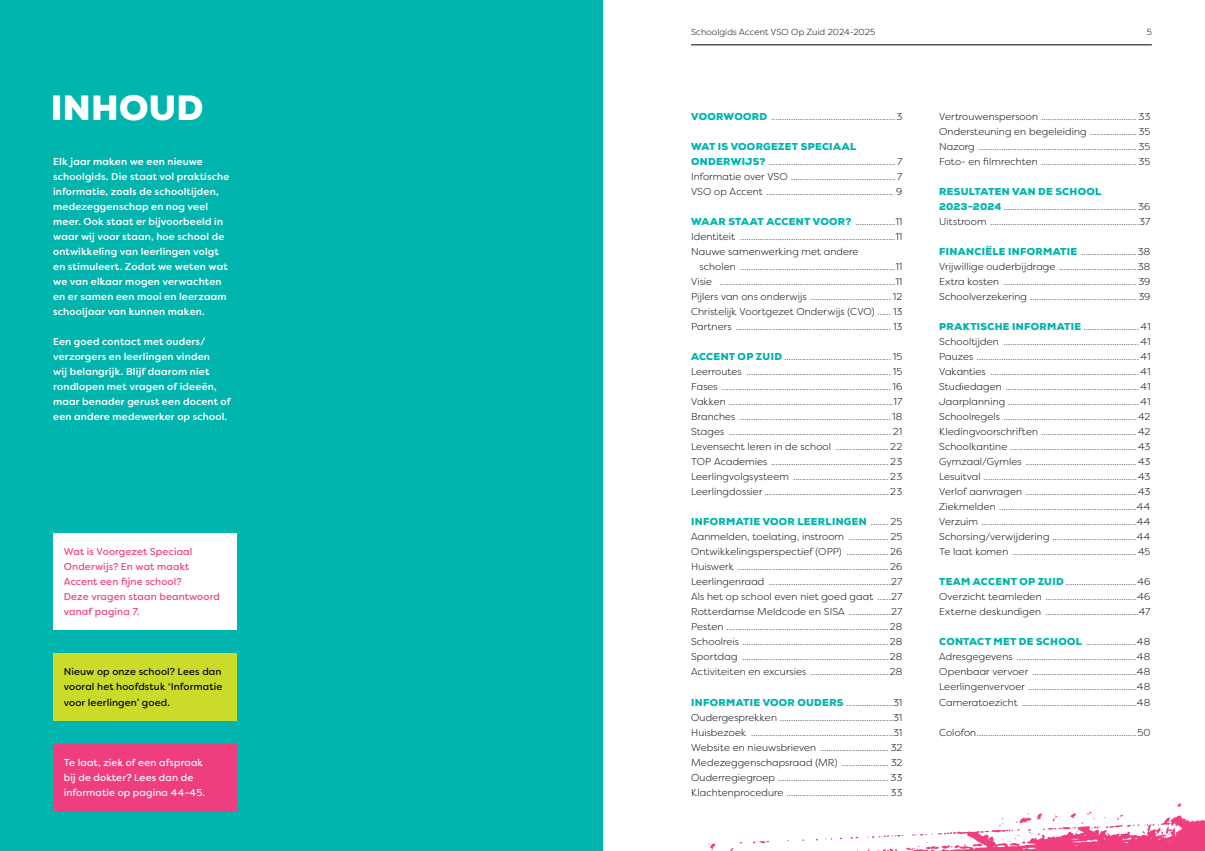
<style>
.page{position:relative;width:1205px;height:851px;background:#fff}
.page>*{position:absolute;margin:0;border:0;box-sizing:border-box;transform-origin:0 0}
.t1{font:900 35px "Nexa";letter-spacing:.01em;color:#fff}
.t2{font:300 10px/15px "Filson Soft";letter-spacing:.01em;color:#000;text-align:justify}
.t3{font:500 10px/15px "Filson Soft";letter-spacing:.015em;color:#fff}
.t4{font:900 10px "Nexa";letter-spacing:.03em;color:#00b5ad}
.t5{font:10px/15px "Filson Soft";letter-spacing:.01em;color:#ee3e80}
.t6{font:10px/15px "Filson Soft";letter-spacing:.01em;color:#000;text-align:justify}
.t7{font:10px/15px "Filson Soft";letter-spacing:.01em;color:#fff}
.t8{font:300 8.75px "Filson Soft";letter-spacing:.01em;color:#000}
.s1{font-family:"Nexa";font-weight:900;color:#00b5ad}
.s2{font-family:"Filson Soft";font-weight:300;color:#000}
</style>
<div class="page">
<hr style="left:691px;top:45px;width:461px;height:1px;background:#000">
<svg style="left:708px;top:803px;width:497px;height:48px"></svg>
<div style="left:0;top:0;width:602px;height:850px;background:#00b5ad"></div>
<div style="left:53px;top:533px;width:184px;height:96px;background:#fff"></div>
<div style="left:53px;top:652px;width:184px;height:68px;background:#cbdb2a"></div>
<div style="left:53px;top:742px;width:184px;height:68px;background:#ee3e80"></div>
<h1 class="t1" style="left:51px;top:85px;width:154px">INHOUD</h1>
<p class="t3" style="left:53px;top:154px;width:178px">Elk jaar maken we een nieuwe schoolgids. Die staat vol praktische informatie, zoals de schooltijden, medezeggenschap en nog veel meer. Ook staat er bijvoorbeeld in waar wij voor staan, hoe school de ontwikkeling van leerlingen volgt en stimuleert. Zodat we weten wat we van elkaar mogen verwachten en er samen een mooi en leerzaam schooljaar van kunnen maken.</p>
<p class="t3" style="left:53px;top:334px;width:179px">Een goed contact met ouders/ verzorgers en leerlingen vinden<br>wij belangrijk. Blijf daarom niet rondlopen met vragen of ideeën, maar benader gerust een docent of een andere medewerker op school.</p>
<p class="t5" style="left:64px;top:544px;width:158px">Wat is Voorgezet Speciaal<br>Onderwijs? En wat maakt<br>Accent een fijne school?<br>Deze vragen staan beantwoord vanaf pagina 7.</p>
<p class="t6" style="left:64px;top:664px;width:160px">Nieuw op onze school? Lees dan vooral het hoofdstuk ‘Informatie voor leerlingen’ goed.</p>
<p class="t7" style="left:64px;top:754px;width:143px">Te laat, ziek of een afspraak bij de dokter? Lees dan de informatie op pagina 44-45.</p>
<p class="t8" style="left:691px;top:27px;width:186px">Schoolgids Accent VSO Op Zuid 2024-2025</p>
<p class="t8" style="left:1146px;top:27px;width:7px">5</p>
<p class="t2" style="left:691px;top:109px;width:213px"><span class="s1">VOORWOORD</span> ........................................................3</p>
<p class="t4" style="left:691px;top:140px;width:167px">WAT IS VOORGEZET SPECIAAL</p>
<p class="t2" style="left:691px;top:154px;width:213px"><span class="s1">ONDERWIJS?</span> ......................................................... 7<br>Informatie over VSO ............................................... 7<br>VSO op Accent ......................................................... 9</p>
<p class="t4" style="left:691px;top:215px;width:213px">WAAR STAAT ACCENT VOOR? <span class="s2">..................11</span></p>
<p class="t2" style="left:691px;top:229px;width:213px">Identiteit ......................................................................11<br>Nauwe samenwerking met andere</p>
<p class="t2" style="left:691px;top:259px;width:213px;text-indent:8px">scholen ......................................................................11<br>Visie ...............................................................................11<br>Pijlers van ons onderwijs .................................... 12<br>Christelijk Voortgezet Onderwijs (CVO) ...... 13<br>Partners ...................................................................... 13</p>
<p class="t2" style="left:691px;top:349px;width:213px"><span class="s1">ACCENT OP ZUID</span> ................................................ 15<br>Leerroutes ................................................................. 15<br>Fases ............................................................................ 16<br>Vakken ..........................................................................17<br>Branches ....................................................................18<br>Stages ......................................................................... 21<br>Levensecht leren in de school ........................ 22<br>TOP Academies ..................................................... 23<br>Leerlingvolgsysteem ........................................... 23<br>Leerlingdossier ........................................................ 23</p>
<p class="t4" style="left:691px;top:515px;width:213px">INFORMATIE VOOR LEERLINGEN <span class="s2">........ 25</span></p>
<p class="t2" style="left:691px;top:529px;width:213px">Aanmelden, toelating, instroom .................. 25<br>Ontwikkelingsperspectief (OPP) ................... 26<br>Huiswerk .................................................................... 26<br>Leerlingenraad .......................................................27<br>Als het op school even niet goed gaat ......27<br>Rotterdamse Meldcode en SISA ...................27<br>Pesten .........................................................................28<br>Schoolreis ..................................................................28<br>Sportdag ..................................................................28<br>Activiteiten en excursies ...................................28</p>
<p class="t2" style="left:691px;top:694px;width:213px"><span class="s1">INFORMATIE VOOR OUDERS</span> .....................31<br>Oudergesprekken ...................................................31<br>Huisbezoek ................................................................31<br>Website en nieuwsbrieven ............................... 32<br>Medezeggenschapsraad (MR) ..................... 32<br>Ouderregiegroep .................................................. 33<br>Klachtenprocedure .............................................. 33</p>
<p class="t2" style="left:939px;top:109px;width:213px">Vertrouwenspersoon ........................................... 33<br>Ondersteuning en begeleiding ..................... 35<br>Nazorg ....................................................................... 35<br>Foto- en filmrechten ........................................... 35</p>
<p class="t4" style="left:939px;top:185px;width:164px">RESULTATEN VAN DE SCHOOL</p>
<p class="t2" style="left:939px;top:199px;width:213px"><span class="s1">2023-2024</span> ............................................................36<br>Uitstroom ...................................................................37</p>
<p class="t2" style="left:939px;top:244px;width:213px"><span class="s1">FINANCIËLE INFORMATIE</span> .........................38<br>Vrijwillige ouderbijdrage ...................................38<br>Extra kosten ............................................................ 39<br>Schoolverzekering ................................................ 39</p>
<p class="t2" style="left:939px;top:319px;width:213px"><span class="s1">PRAKTISCHE INFORMATIE</span> ......................... 41<br>Schooltijden ............................................................. 41<br>Pauzes ......................................................................... 41<br>Vakanties ................................................................... 41<br>Studiedagen ............................................................ 41<br>Jaarplanning ........................................................... 41<br>Schoolregels ............................................................42<br>Kledingvoorschriften ...........................................42<br>Schoolkantine .........................................................43<br>Gymzaal/Gymles ..................................................43<br>Lesuitval .....................................................................43<br>Verlof aanvragen ..................................................43<br>Ziekmelden ..............................................................44<br>Verzuim ......................................................................44<br>Schorsing/verwijdering ......................................44<br>Te laat komen ........................................................45</p>
<p class="t2" style="left:939px;top:574px;width:213px"><span class="s1">TEAM ACCENT OP ZUID</span> ................................46<br>Overzicht teamleden .........................................46<br>Externe deskundigen ..........................................47</p>
<p class="t2" style="left:939px;top:634px;width:213px"><span class="s1">CONTACT MET DE SCHOOL</span> .......................48<br>Adresgegevens ......................................................48<br>Openbaar vervoer ...............................................48<br>Leerlingenvervoer .................................................48<br>Cameratoezicht ....................................................48</p>
<p class="t2" style="left:939px;top:724px;width:213px">Colofon........................................................................50</p>
</div>
